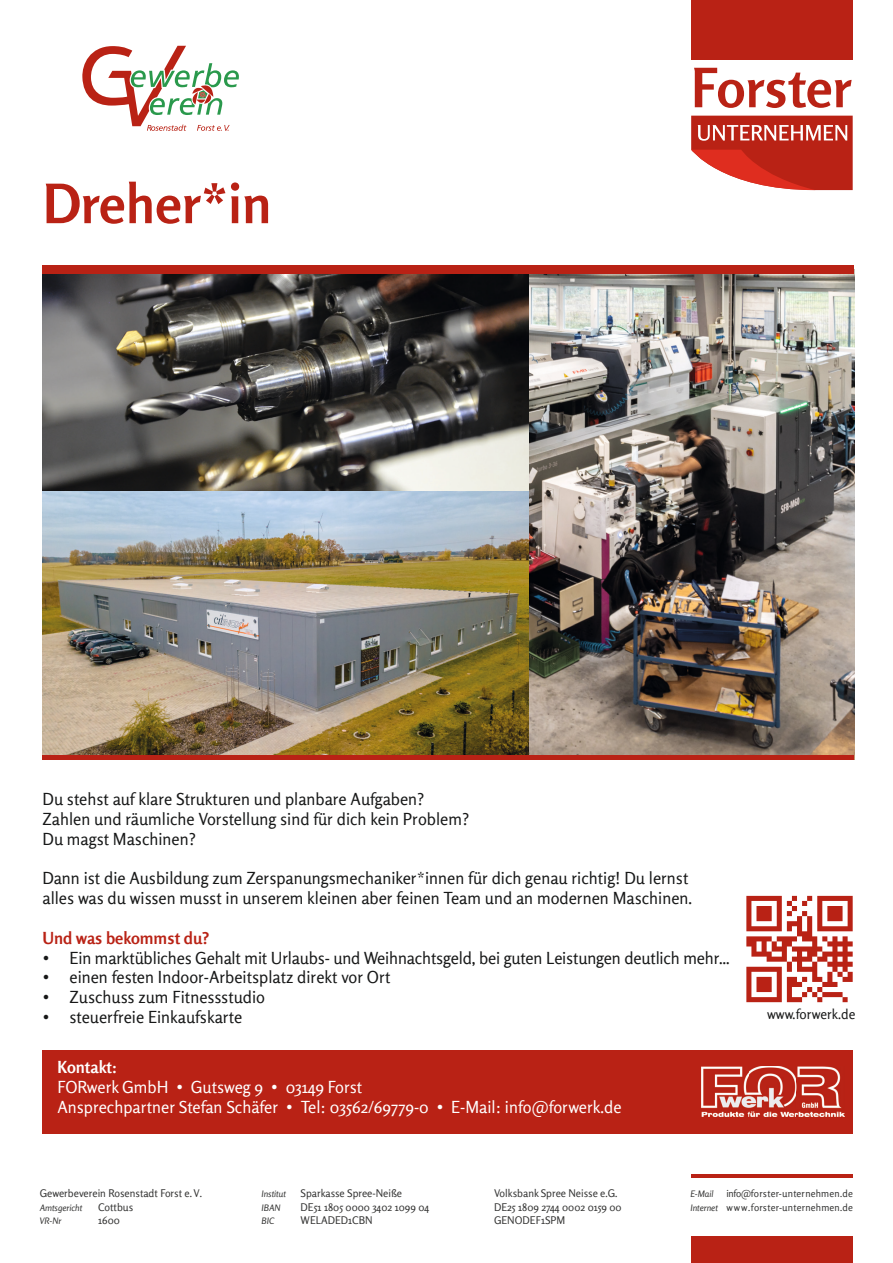
<style>
.page{position:relative;width:893px;height:1263px;background:#fff}
.page>*{position:absolute;margin:0;border:0;box-sizing:border-box;transform-origin:0 0}
.t1{font:300 54px "Rosario";color:#b92215}
.t2{font:300 16.5px/19.8px "Rosario";color:#171818}
.t3{font:300 16.5px/19.8px "Rosario";color:#fff}
.t4{font:300 16.5px "Rosario";color:#b92215}
.t5{font:300 13.5px "Rosario";color:#171818}
.t6{font:300 10.5px "Rosario";color:#343433}
.t7{font:300 9.75px/13.5px "Rosario";letter-spacing:.02em;color:#343433;text-align:right}
.t8{font:italic 300 9px "Rosario";color:#343433}
.s1{font-style:italic;font-size:9px}
</style>
<div class="page">
<img style="left:43px;top:274px;width:811px;height:481px">
<svg style="left:746px;top:896px;width:107px;height:106px"></svg>
<div style="left:43px;top:265px;width:811px;height:9px;background:#b92215"></div>
<div style="left:43px;top:755px;width:811px;height:5px;background:#b92215"></div>
<div style="left:43px;top:1050px;width:810px;height:84px;background:#b92215"></div>
<img style="left:702px;top:1066px;width:142px;height:50px">
<div style="left:691px;top:1236px;width:162px;height:27px;background:#b92215"></div>
<hr style="left:691px;top:1174px;width:162px;height:4px;background:#b92215">
<svg style="left:691px;top:116px;width:162px;height:74px"></svg>
<svg style="left:694px;top:68px;width:158px;height:40px"></svg>
<div style="left:691px;top:0;width:162px;height:60px;background:#b92215"></div>
<svg style="left:82px;top:46px;width:157px;height:85px"></svg>
<h1 class="t1" style="left:43px;top:162px;width:230px">Dreher*in</h1>
<p class="t2" style="left:43px;top:788px;width:428px">Du stehst auf klare Strukturen und planbare Aufgaben?<br>Zahlen und räumliche Vorstellung sind für dich kein Problem?<br>Du magst Maschinen?</p>
<p class="t2" style="left:43px;top:867px;width:651px">Dann ist die Ausbildung zum Zerspanungsmechaniker*innen für dich genau richtig! Du lernst alles was du wissen musst in unserem kleinen aber feinen Team und an modernen Maschinen.</p>
<p class="t4" style="left:43px;top:925px;width:168px">Und was bekommst du?</p>
<p class="t2" style="left:43px;top:947px;width:689px">• Ein marktübliches Gehalt mit Urlaubs- und Weihnachtsgeld, bei guten Leistungen deutlich mehr…</p>
<p class="t2" style="left:43px;top:966px;width:350px">• einen festen Indoor-Arbeitsplatz direkt vor Ort</p>
<p class="t2" style="left:43px;top:986px;width:224px">• Zuschuss zum Fitnessstudio</p>
<p class="t2" style="left:43px;top:1006px;width:201px">• steuerfreie Einkaufskarte</p>
<p class="t5" style="left:767px;top:1004px;width:90px">www.forwerk.de</p>
<p class="t3" style="left:57px;top:1056px;width:566px">Kontakt:<br>FORwerk GmbH • Gutsweg 9 • 03149 Forst<br>Ansprechpartner Stefan Schäfer • Tel: 03562/69779-0 • E-Mail: info@forwerk.de</p>
<p class="t6" style="left:40px;top:1185px;width:164px">Gewerbeverein Rosenstadt Forst e. V.</p>
<p class="t8" style="left:40px;top:1200px;width:44px">Amtsgericht</p>
<p class="t6" style="left:98px;top:1199px;width:36px">Cottbus</p>
<p class="t8" style="left:40px;top:1214px;width:23px">VR-Nr</p>
<p class="t6" style="left:98px;top:1212px;width:23px">1600</p>
<p class="t8" style="left:262px;top:1187px;width:26px">Institut</p>
<p class="t6" style="left:301px;top:1185px;width:103px">Sparkasse Spree-Neiße</p>
<p class="t6" style="left:494px;top:1185px;width:125px">Volksbank Spree Neisse e.G.</p>
<p class="t8" style="left:262px;top:1200px;width:20px">IBAN</p>
<p class="t6" style="left:301px;top:1199px;width:130px">DE51 1805 0000 3402 1099 04</p>
<p class="t6" style="left:494px;top:1199px;width:129px">DE25 1809 2744 0002 0159 00</p>
<p class="t8" style="left:262px;top:1214px;width:14px">BIC</p>
<p class="t6" style="left:301px;top:1212px;width:74px">WELADED1CBN</p>
<p class="t6" style="left:494px;top:1212px;width:73px">GENODEF1SPM</p>
<p class="t7" style="left:690px;top:1186px;width:164px">info@forster-unternehmen.de<br><span class="s1">Internet</span> www.forster-unternehmen.de</p>
<p class="t8" style="left:690px;top:1187px;width:25px">E-Mail</p>
</div>
